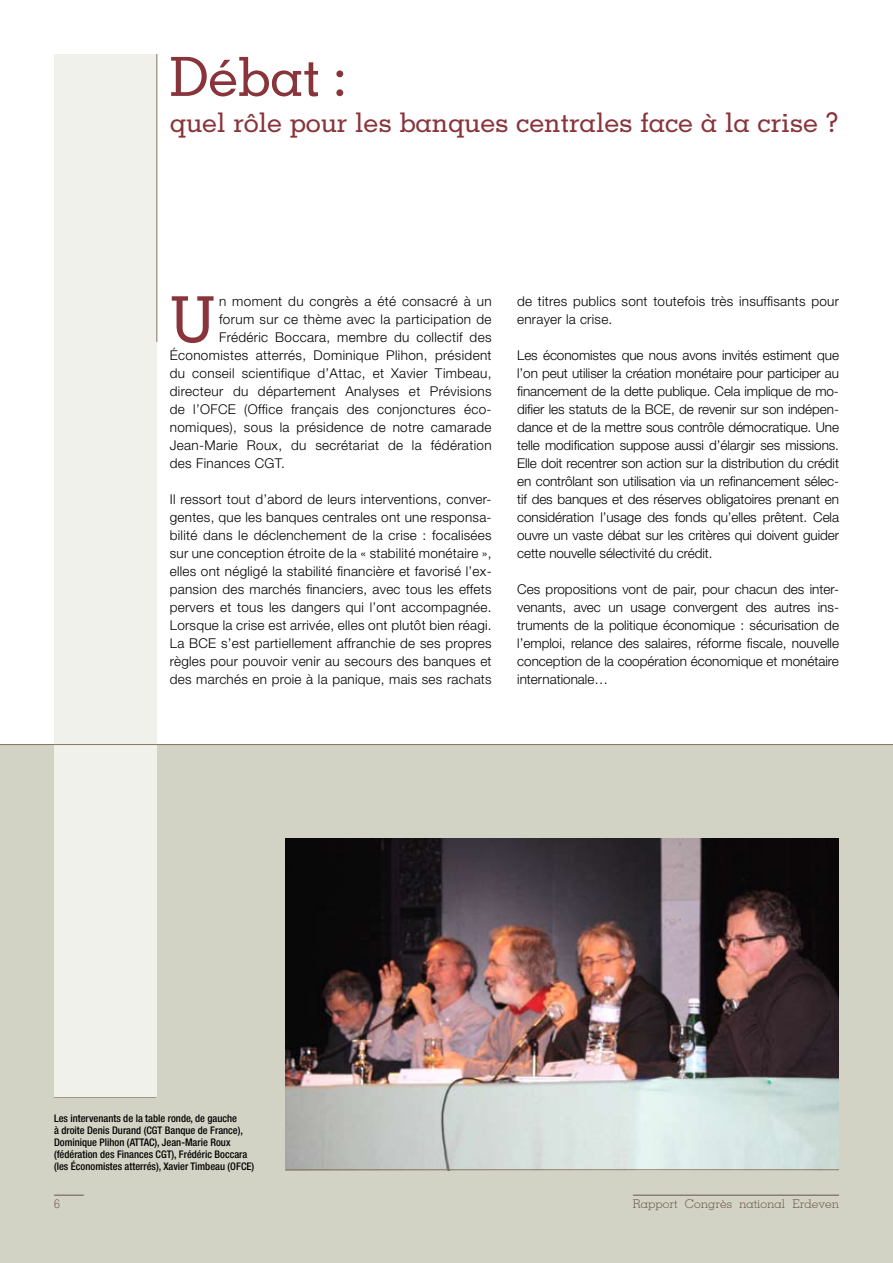
<style>
.page{position:relative;width:893px;height:1263px;background:#fff}
.page>*{position:absolute;margin:0;border:0;box-sizing:border-box;transform-origin:0 0}
.t1{font:500 63.3px "Memphis";color:#88343a}
.t2{font:500 54px "Memphis";letter-spacing:-.01em;color:#88343a}
.t3{font:500 27px "Memphis";letter-spacing:-.01em;color:#88343a}
.t4{font:300 13.5px/18px "Helvetica Neue LT Std";letter-spacing:.025em;color:#000;text-align:justify}
.t5{font:300 12px "Memphis";color:#695547}
.t6{font:500 condensed 10.5px/12px "Helvetica Neue LT Std";color:#000}
</style>
<div class="page">
<div style="left:0;top:744px;width:893px;height:519px;background:#d2d3c5"></div>
<div style="left:54px;top:54px;width:102px;height:1044px;background:#f0f1eb"></div>
<hr style="left:633px;top:1195px;width:206px;height:1px;background:#695547">
<hr style="left:54px;top:1195px;width:30px;height:1px;background:#695547">
<hr style="left:54px;top:1097px;width:102px;height:1px;background:#8a745a">
<hr style="left:0;top:744px;width:893px;height:1px;background:#8a745a">
<hr style="left:156px;top:54px;width:1px;height:288px;background:#8a745a">
<img style="left:286px;top:839px;width:553px;height:330px">
<hr style="left:286px;top:1169px;width:553px;height:1px;background:#8a745a">
<h2 class="t2" style="left:170px;top:43px;width:178px">Débat :</h2>
<h3 class="t3" style="left:170px;top:106px;width:671px">quel rôle pour les banques centrales face à la crise ?</h3>
<h1 class="t1" style="left:170px;top:281px;width:47px">U</h1>
<p class="t4" style="left:219px;top:292px;width:274px">n moment du congrès a été consacré à un</p>
<p class="t4" style="left:219px;top:310px;width:274px">forum sur ce thème avec la participation de</p>
<p class="t4" style="left:219px;top:328px;width:274px">Frédéric Boccara, membre du collectif des</p>
<p class="t4" style="left:170px;top:346px;width:323px">économistes atterrés, Dominique Plihon, président</p>
<p class="t4" style="left:170px;top:364px;width:323px">du conseil scientifique d’Attac, et Xavier Timbeau,</p>
<p class="t4" style="left:170px;top:382px;width:323px">directeur du département Analyses et Prévisions</p>
<p class="t4" style="left:170px;top:400px;width:323px">de l’OFCE (Office français des conjonctures éco-</p>
<p class="t4" style="left:170px;top:418px;width:323px">nomiques), sous la présidence de notre camarade</p>
<p class="t4" style="left:170px;top:436px;width:323px">Jean-Marie Roux, du secrétariat de la fédération</p>
<p class="t4" style="left:170px;top:454px;width:117px">des Finances CGT.</p>
<p class="t4" style="left:170px;top:490px;width:323px">Il ressort tout d’abord de leurs interventions, conver&shy;gentes, que les banques centrales ont une responsa&shy;bilité dans le déclenchement de la crise : focalisées sur une conception étroite de la « stabilité monétaire », elles ont négligé la stabilité financière et favorisé l’ex&shy;pansion des marchés financiers, avec tous les effets pervers et tous les dangers qui l’ont accompagnée.<br>Lorsque la crise est arrivée, elles ont plutôt bien réagi.<br>La BCE s’est partiellement affranchie de ses propres règles pour pouvoir venir au secours des banques et des marchés en proie à la panique, mais ses rachats</p>
<p class="t4" style="left:517px;top:292px;width:323px">de titres publics sont toutefois très insuffisants pour enrayer la crise.</p>
<p class="t4" style="left:517px;top:346px;width:323px">Les économistes que nous avons invités estiment que l’on peut utiliser la création monétaire pour participer au financement de la dette publique. Cela implique de mo&shy;difier les statuts de la BCE, de revenir sur son indépen&shy;dance et de la mettre sous contrôle démocratique. Une telle modification suppose aussi d’élargir ses missions.<br>Elle doit recentrer son action sur la distribution du crédit en contrôlant son utilisation via un refinancement sélec&shy;tif des banques et des réserves obligatoires prenant en considération l’usage des fonds qu’elles prêtent. Cela ouvre un vaste débat sur les critères qui doivent guider cette nouvelle sélectivité du crédit.</p>
<p class="t4" style="left:517px;top:580px;width:323px">Ces propositions vont de pair, pour chacun des inter&shy;venants, avec un usage convergent des autres ins&shy;truments de la politique économique : sécurisation de l’emploi, relance des salaires, réforme fiscale, nouvelle conception de la coopération économique et monétaire internationale…</p>
<p class="t6" style="left:54px;top:1112px;width:202px">Les intervenants de la table ronde, de gauche<br>à droite Denis Durand (CGT Banque de France), Dominique Plihon (ATTAC), Jean-Marie Roux (fédération des Finances CGT), Frédéric Boccara (les Économistes atterrés), Xavier Timbeau (OFCE)</p>
<p class="t5" style="left:54px;top:1197px;width:7px">6</p>
<p class="t5" style="left:633px;top:1197px;width:208px">Rapport Congrès national Erdeven</p>
</div>
